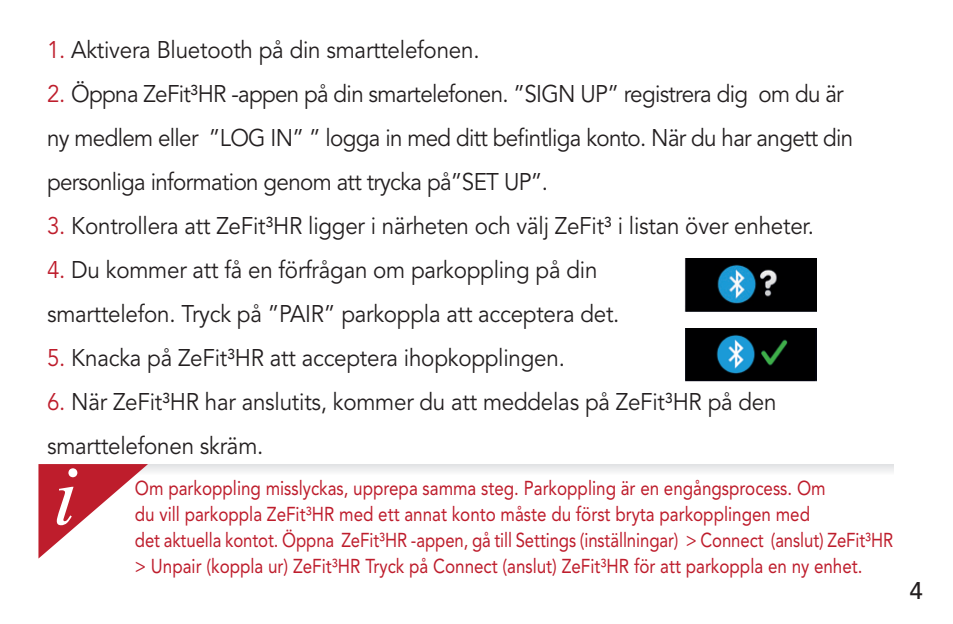
<style>
.page{position:relative;width:953px;height:624px;background:#fff}
.page>*{position:absolute;margin:0;border:0;box-sizing:border-box;transform-origin:0 0}
.t1{font:italic 81.2px "Time";color:#fff}
.t2{font:24px/44px "Avenir LT Std";letter-spacing:-.01em;color:#231f20;scale:.93 1}
.t3{font:24px/44px "Avenir LT Std";letter-spacing:-.03em;color:#231f20;scale:.93 1}
.t4{font:500 24px "Avenir LT Std";color:#231f20}
.t5{font:20px/26px "Avenir LT Std";color:#be1d2c;scale:.84 1}
.t6{font:20px "Avenir LT Std";color:#be1d2c;scale:.85 1}
.s1{color:#be1d2c}
</style>
<div class="page">
<svg style="left:148px;top:464px;width:745px;height:8px"></svg>
<svg style="left:38px;top:464px;width:110px;height:94px"></svg>
<img style="left:684px;top:258px;width:132px;height:54px">
<img style="left:685px;top:328px;width:131px;height:53px">
<p class="t2" style="left:47px;top:28px;width:466px"><span class="s1">1.</span> Aktivera Bluetooth på din smarttelefonen.</p>
<p class="t3" style="left:47px;top:72px;width:868px"><span class="s1">2.</span> Öppna ZeFit³HR -appen på din smartelefonen. ”SIGN UP” registrera dig om du är ny medlem eller ”LOG IN” ” logga in med ditt befintliga konto. När du har angett din personliga information genom att trycka på”SET UP”.</p>
<p class="t2" style="left:47px;top:204px;width:826px"><span class="s1">3.</span> Kontrollera att ZeFit³HR ligger i närheten och välj ZeFit³ i listan över enheter.</p>
<p class="t2" style="left:47px;top:248px;width:593px"><span class="s1">4.</span> Du kommer att få en förfrågan om parkoppling på din</p>
<p class="t2" style="left:47px;top:292px;width:617px">smarttelefon. Tryck på ”PAIR” parkoppla att acceptera det.</p>
<p class="t2" style="left:47px;top:336px;width:558px"><span class="s1">5.</span> Knacka på ZeFit³HR att acceptera ihopkopplingen.</p>
<p class="t2" style="left:47px;top:380px;width:785px"><span class="s1">6.</span> När ZeFit³HR har anslutits, kommer du att meddelas på ZeFit³HR på den smarttelefonen skräm.</p>
<h1 class="t1" style="left:53px;top:455px;width:23px">i</h1>
<p class="t6" style="left:135px;top:476px;width:814px">Om parkoppling misslyckas, upprepa samma steg. Parkoppling är en engångsprocess. Om</p>
<p class="t6" style="left:135px;top:502px;width:795px">du vill parkoppla ZeFit³HR med ett annat konto måste du först bryta parkopplingen med</p>
<p class="t5" style="left:135px;top:527px;width:904px">det aktuella kontot. Öppna ZeFit³HR -appen, gå till Settings (inställningar) &gt; Connect (anslut) ZeFit³HR &gt; Unpair (koppla ur) ZeFit³HR Tryck på Connect (anslut) ZeFit³HR för att parkoppla en ny enhet.</p>
<p class="t4" style="left:909px;top:577px;width:15px">4</p>
</div>
